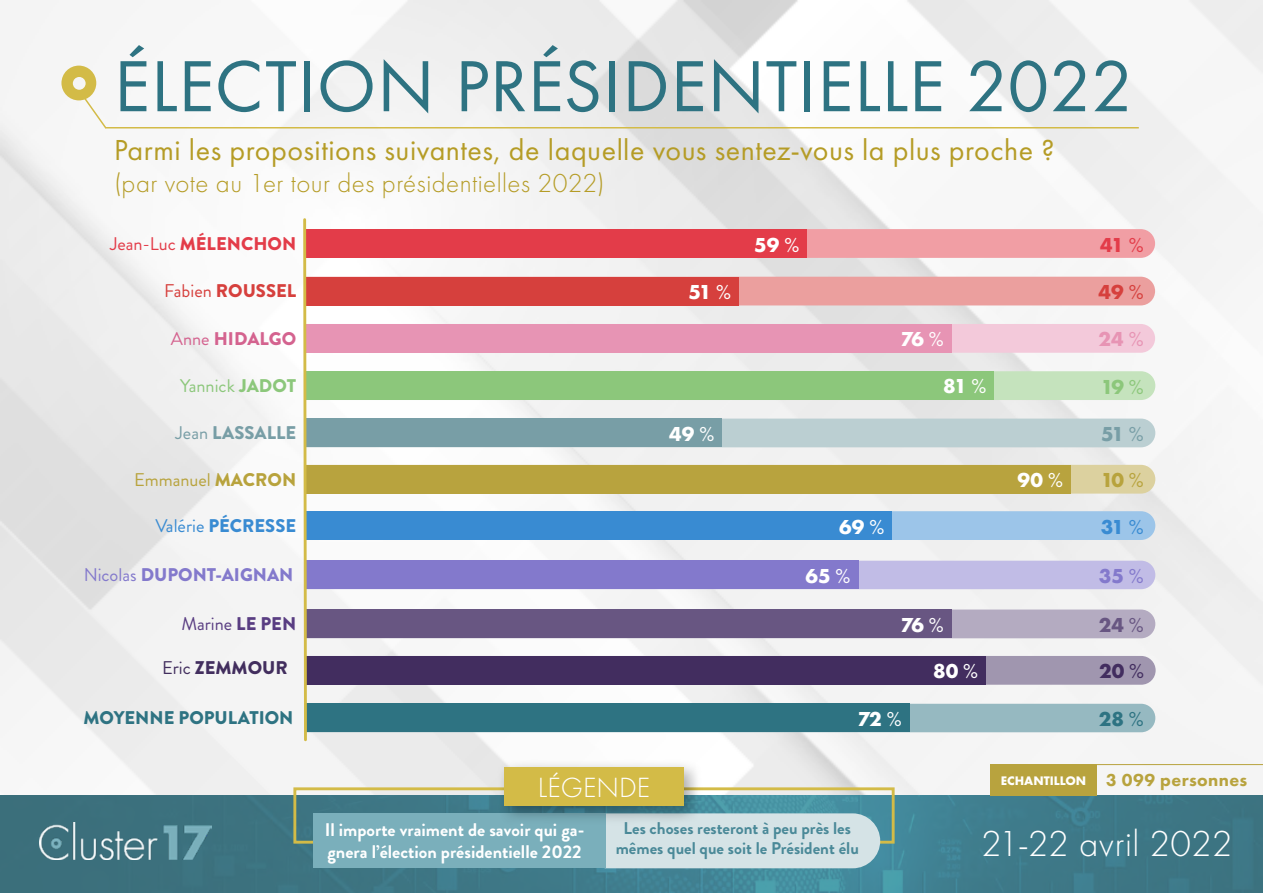
<style>
.page{position:relative;width:1263px;height:893px;background:#fff}
.page>*{position:absolute;margin:0;border:0;box-sizing:border-box;transform-origin:0 0}
.t1{font:75px "Futura PT";letter-spacing:.005em;color:#2e7382}
.t2{font:300 37.5px "Futura PT";letter-spacing:.01em;color:#fff}
.t3{font:30px "Futura PT";letter-spacing:.015em;color:#b59c26}
.t4{font:300 28.8px "Futura PT";color:#fff}
.t5{font:300 27px "Futura PT";letter-spacing:.015em;color:#b59c26}
.t6{font:800 24px "Futura PT";color:#fff}
.t7{font:700 21px "Futura PT";color:#fff}
.t8{font:700 21px "Futura PT";color:#8379cc}
.t9{font:700 21px "Futura PT";color:#2e7382}
.t10{font:700 21px "Futura PT";color:#e33c49}
.t11{font:700 21px "Futura PT";color:#e794b4}
.t12{font:700 21px "Futura PT";color:#8cc77b}
.t13{font:700 21px "Futura PT";color:#789ea6}
.t14{font:700 21px "Futura PT";color:#b8a33d}
.t15{font:700 21px "Futura PT";color:#398bd2}
.t16{font:700 21px "Futura PT";color:#685682}
.t17{font:700 21px "Futura PT";color:#422d5f}
.t18{font:700 21px "Futura PT";color:#d6403d}
.t19{font:700 18.3px/21.9px "Brandon Grotesque";color:#fff}
.t20{font:900 18.3px "Brandon Grotesque";color:#8379cc}
.t21{font:900 18.3px "Brandon Grotesque";color:#e33c49}
.t22{font:900 18.3px "Brandon Grotesque";color:#2e7382}
.t23{font:900 18.3px "Brandon Grotesque";color:#398bd2}
.t24{font:18.3px "Brandon Grotesque";color:#b8a33d}
.t25{font:900 18.3px "Brandon Grotesque";color:#d6403d}
.t26{font:18.3px "Brandon Grotesque";color:#8cc77b}
.t27{font:900 18.3px "Brandon Grotesque";color:#789ea6}
.t28{font:900 18.3px "Brandon Grotesque";color:#d4638f}
.t29{font:18.3px "Brandon Grotesque";color:#593d82}
.t30{font:900 18.3px "Brandon Grotesque";color:#422e5e}
.t31{font:800 18px "Futura PT";letter-spacing:.025em;color:#b8a33e}
.t32{font:700 16.95px/20.4px "Brandon Grotesque";color:#4a8998;text-align:center}
.s1{font-weight:400}
.s2{font-weight:900}
.s3{font-weight:700;font-size:12.9px;color:#fff}
</style>
<div class="page">
<img style="left:0;top:0;width:1263px;height:795px">
<img style="left:0;top:795px;width:1263px;height:98px">
<img style="left:39px;top:822px;width:173px;height:38px">
<hr style="left:105px;top:127px;width:1034px;height:1px;background:#d3bb47">
<svg style="left:61px;top:66px;width:47px;height:64px"></svg>
<div style="left:293px;top:787px;width:602px;height:57px;border:3px solid #d3bb47"></div>
<div style="left:605px;top:813px;width:275px;height:55px;background:#d5e3e6"></div>
<div style="left:313px;top:813px;width:292px;height:55px;background:#7aafbb"></div>
<div style="left:496px;top:758px;width:207px;height:68px;background:#000;opacity:.35"></div>
<div style="left:504px;top:767px;width:180px;height:39px;background:#d3bb47"></div>
<div style="left:990px;top:764px;width:106px;height:31px;background:#b8a33e"></div>
<hr style="left:1096px;top:764px;width:167px;height:1px;background:#b8a33e">
<svg style="left:302px;top:217px;width:853px;height:526px"></svg>
<h1 class="t1" style="left:114px;top:42px;width:1021px">ÉLECTION PRÉSIDENTIELLE 2022</h1>
<p class="t3" style="left:114px;top:132px;width:942px">Parmi les propositions suivantes, de laquelle vous sentez-vous la plus proche ?</p>
<p class="t5" style="left:114px;top:168px;width:492px">(par vote au 1er tour des présidentielles 2022)</p>
<p class="t21" style="left:110px;top:231px;width:188px"><span class="s1">Jean-Luc</span> MÉLENCHON</p>
<p class="t7" style="left:754px;top:231px;width:47px">59 <span class="s1">%</span></p>
<p class="t10" style="left:1100px;top:231px;width:45px">41 <span class="s1">%</span></p>
<p class="t25" style="left:164px;top:278px;width:133px"><span class="s1">Fabien</span> ROUSSEL</p>
<p class="t7" style="left:689px;top:279px;width:44px">51 <span class="s1">%</span></p>
<p class="t18" style="left:1098px;top:279px;width:47px">49 <span class="s1">%</span></p>
<p class="t28" style="left:171px;top:325px;width:127px"><span class="s1">Anne</span> HIDALGO</p>
<p class="t26" style="left:180px;top:373px;width:117px">Yannick <span class="s2">JADOT</span></p>
<p class="t27" style="left:176px;top:420px;width:122px"><span class="s1">Jean</span> LASSALLE</p>
<p class="t24" style="left:134px;top:467px;width:164px">Emmanuel <span class="s2">MACRON</span></p>
<p class="t23" style="left:155px;top:513px;width:142px"><span class="s1">Valérie</span> PÉCRESSE</p>
<p class="t7" style="left:669px;top:420px;width:47px">49 <span class="s1">%</span></p>
<p class="t7" style="left:900px;top:326px;width:45px">76 <span class="s1">%</span></p>
<p class="t7" style="left:943px;top:373px;width:45px">81 <span class="s1">%</span></p>
<p class="t7" style="left:839px;top:513px;width:47px">69 <span class="s1">%</span></p>
<p class="t7" style="left:1017px;top:467px;width:47px">90 <span class="s1">%</span></p>
<p class="t11" style="left:1098px;top:326px;width:47px">24 <span class="s1">%</span></p>
<p class="t12" style="left:1101px;top:373px;width:44px">19 <span class="s1">%</span></p>
<p class="t13" style="left:1101px;top:420px;width:44px">51 <span class="s1">%</span></p>
<p class="t14" style="left:1101px;top:467px;width:45px">10 <span class="s1">%</span></p>
<p class="t15" style="left:1101px;top:513px;width:44px">31 <span class="s1">%</span></p>
<p class="t20" style="left:84px;top:562px;width:211px"><span class="s1">Nicolas</span> DUPONT-AIGNAN</p>
<p class="t7" style="left:805px;top:562px;width:47px">65 <span class="s1">%</span></p>
<p class="t8" style="left:1099px;top:562px;width:47px">35 <span class="s1">%</span></p>
<p class="t29" style="left:181px;top:611px;width:116px">Marine <span class="s2">LE PEN</span></p>
<p class="t30" style="left:162px;top:655px;width:127px"><span class="s1">Eric</span> ZEMMOUR</p>
<p class="t7" style="left:900px;top:611px;width:45px">76 <span class="s1">%</span></p>
<p class="t7" style="left:933px;top:658px;width:47px">80 <span class="s1">%</span></p>
<p class="t16" style="left:1099px;top:611px;width:47px">24 <span class="s1">%</span></p>
<p class="t17" style="left:1099px;top:658px;width:47px">20 <span class="s1">%</span></p>
<p class="t22" style="left:83px;top:705px;width:212px">MOYENNE POPULATION</p>
<p class="t7" style="left:857px;top:705px;width:46px">72 <span class="s1">%</span></p>
<p class="t9" style="left:1099px;top:705px;width:47px">28 <span class="s1">%</span></p>
<p class="t4" style="left:538px;top:771px;width:114px">LÉGENDE</p>
<p class="t31" style="left:1001px;top:768px;width:248px"><span class="s3">ECHANTILLON</span> 3 099 personnes</p>
<p class="t19" style="left:325px;top:819px;width:261px">Il importe vraiment de savoir qui ga&shy;gnera l’élection présidentielle 2022</p>
<p class="t32" style="left:616px;top:818px;width:245px">Les choses resteront à peu près les mêmes quel que soit le Président élu</p>
<p class="t6" style="left:467px;top:830px;width:214px">en partenariat avec</p>
<p class="t2" style="left:981px;top:822px;width:253px">21-22 avril 2022</p>
</div>
